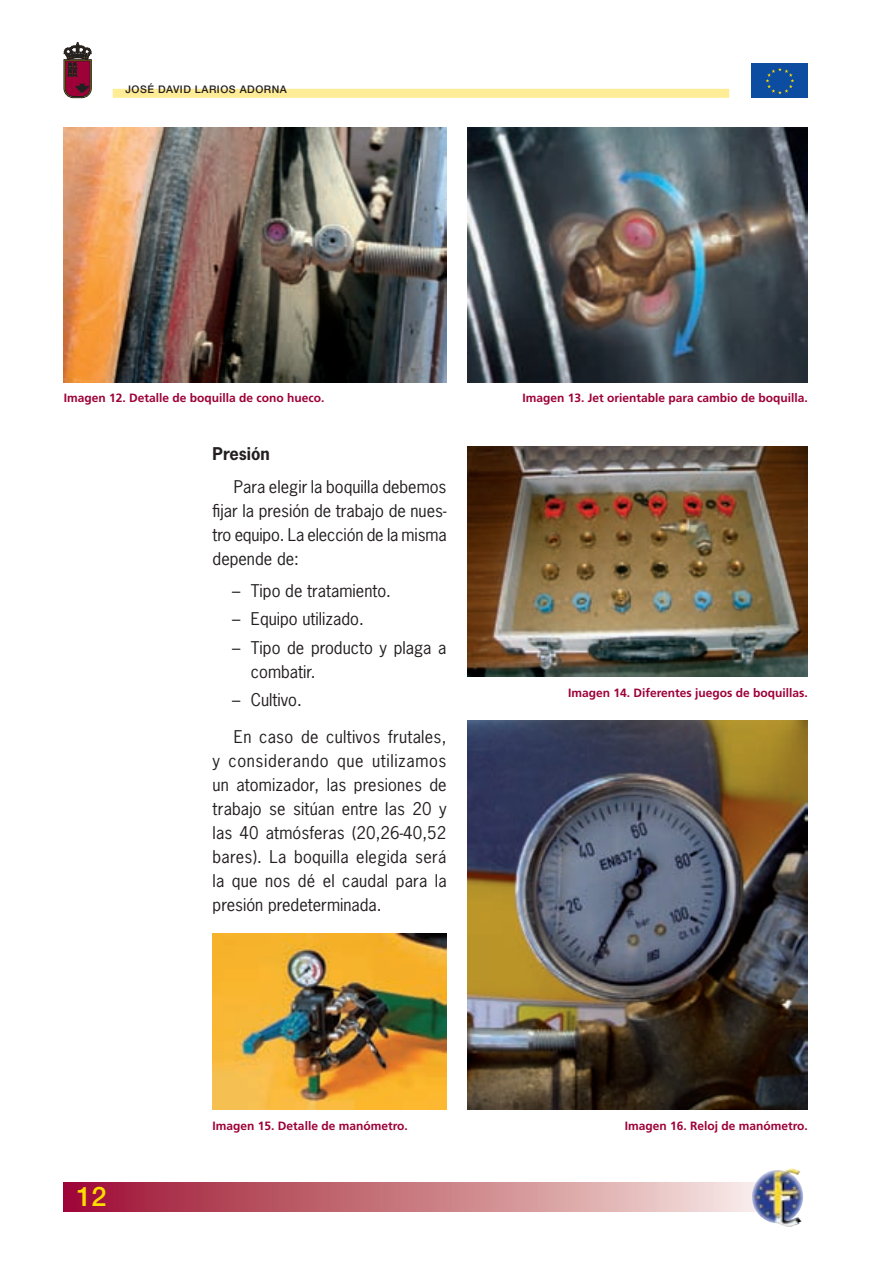
<style>
.page{position:relative;width:893px;height:1263px;background:#fff}
.page>*{position:absolute;margin:0;border:0;box-sizing:border-box;transform-origin:0 0}
.t1{font:500 27px "Helvetica Neue";color:#ffdc01}
.t2{font:16.5px/24px "News Gothic";color:#231f20;text-align:justify}
.t3{font:700 16.5px "News Gothic";color:#231f20}
.t4{font:700 12px "Frutiger";color:#9d0138}
.t5{font:500 10.5px "Helvetica Neue";letter-spacing:.05em;color:#231f20}
</style>
<div class="page">
<div style="left:64px;top:1182px;width:731px;height:30px;background:linear-gradient(to right,#9c0e2e,#fbf3e6)"></div>
<svg style="left:64px;top:42px;width:28px;height:56px;background:#793949"></svg>
<div style="left:751px;top:64px;width:57px;height:34px;background:#0d4da1"></div>
<svg style="left:766px;top:68px;width:28px;height:26px"></svg>
<div style="left:113px;top:89px;width:616px;height:9px;background:#ffec96"></div>
<img style="left:752px;top:1168px;width:51px;height:59px">
<img style="left:64px;top:128px;width:382px;height:255px">
<img style="left:468px;top:128px;width:340px;height:255px">
<img style="left:468px;top:446px;width:340px;height:230px">
<img style="left:213px;top:933px;width:234px;height:177px">
<img style="left:468px;top:720px;width:340px;height:390px">
<p class="t5" style="left:125px;top:83px;width:163px">JOSÉ DAVID LARIOS ADORNA</p>
<p class="t4" style="left:64px;top:390px;width:262px">Imagen 12. Detalle de boquilla de cono hueco.</p>
<p class="t4" style="left:522px;top:390px;width:287px">Imagen 13. Jet orientable para cambio de boquilla.</p>
<p class="t3" style="left:213px;top:443px;width:59px">Presión</p>
<p class="t2" style="left:213px;top:474px;width:236px;text-indent:21px">Para elegir la boquilla debemos fijar la presión de trabajo de nues&shy;tro equipo. La elección de la misma depende de:</p>
<p class="t2" style="left:232px;top:578px;width:160px">– Tipo de tratamiento.</p>
<p class="t2" style="left:232px;top:606px;width:133px">– Equipo utilizado.</p>
<p class="t2" style="left:251px;top:635px;width:197px;text-indent:-19px">– Tipo de producto y plaga a combatir.</p>
<p class="t2" style="left:232px;top:687px;width:71px">– Cultivo.</p>
<p class="t2" style="left:213px;top:724px;width:236px;text-indent:21px">En caso de cultivos frutales, y considerando que utilizamos un atomizador, las presiones de trabajo se sitúan entre las 20 y las 40 atmósferas (20,26-40,52 bares). La boquilla elegida será la que nos dé el caudal para la presión predeterminada.</p>
<p class="t4" style="left:568px;top:685px;width:241px">Imagen 14. Diferentes juegos de boquillas.</p>
<h1 class="t1" style="left:77px;top:1180px;width:32px">12</h1>
<p class="t4" style="left:213px;top:1119px;width:197px">Imagen 15. Detalle de manómetro.</p>
<p class="t4" style="left:625px;top:1119px;width:185px">Imagen 16. Reloj de manómetro.</p>
</div>
